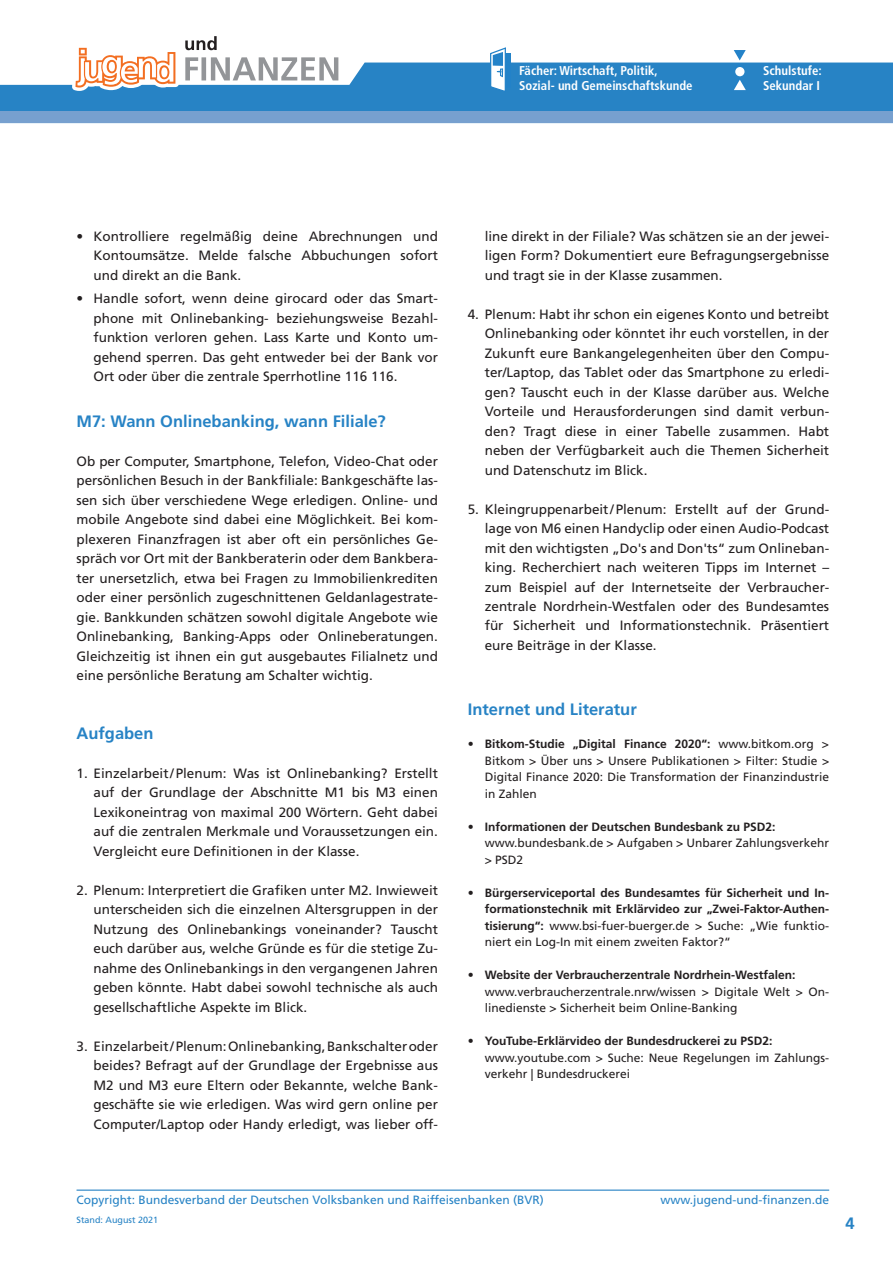
<style>
.page{position:relative;width:893px;height:1263px;background:#fff}
.page>*{position:absolute;margin:0;border:0;box-sizing:border-box;transform-origin:0 0}
.t1{font:700 16.5px "Frutiger LT Std";color:#2783c5}
.t2{font:13.5px/19.5px "Frutiger LT Std";color:#231f20;text-align:justify}
.t3{font:700 condensed 12.75px/15.3px "Frutiger LT Std";color:#fff}
.t4{font:12px/16.5px "Frutiger LT Std";color:#231f20}
.t5{font:700 12px/16.5px "Frutiger LT Std";color:#231f20;text-align:justify}
.t6{font:12px "Frutiger LT Std";color:#2783c5}
.t7{font:9px "Frutiger LT Std";color:#2783c5}
.s1{font-weight:700}
.s2{font-weight:400}
</style>
<div class="page">
<svg style="left:0;top:63px;width:893px;height:48px;background:#378cc9"></svg>
<div style="left:491px;top:53px;width:19px;height:35px;background:#2382c8"></div>
<svg style="left:489px;top:47px;width:18px;height:46px"></svg>
<hr style="left:77px;top:1189px;width:752px;height:2px;background:#2783c5">
<div style="left:735px;top:65px;width:9px;height:9px;background:#2382c8;border-radius:50%"></div>
<svg style="left:734px;top:50px;width:12px;height:10px"></svg>
<div style="left:735px;top:67px;width:9px;height:9px;background:#fff;border-radius:50%"></div>
<svg style="left:734px;top:77px;width:12px;height:13px"></svg>
<div style="left:0;top:111px;width:893px;height:12px;background:#77a0cf"></div>
<svg style="left:185px;top:57px;width:153px;height:23px"></svg>
<svg style="left:72px;top:47px;width:107px;height:44px"></svg>
<svg style="left:185px;top:36px;width:32px;height:14px"></svg>
<p class="t3" style="left:519px;top:63px;width:175px">Fächer: Wirtschaft, Politik,<br>Sozial- und Gemeinschaftskunde</p>
<p class="t3" style="left:763px;top:63px;width:60px">Schulstufe:<br>Sekundar I</p>
<p class="t2" style="left:94px;top:226px;width:346px;text-indent:-17px">• Kontrolliere regelmäßig deine Abrechnungen und Kontoumsätze. Melde falsche Abbuchungen sofort und direkt an die Bank.</p>
<p class="t2" style="left:94px;top:289px;width:346px;text-indent:-17px">• Handle sofort, wenn deine girocard oder das Smart&shy;phone mit Onlinebanking- beziehungsweise Bezahl&shy;funktion verloren gehen. Lass Karte und Konto um&shy;gehend sperren. Das geht entweder bei der Bank vor Ort oder über die zentrale Sperrhotline 116 116.</p>
<p class="t1" style="left:77px;top:411px;width:311px">M7: Wann Onlinebanking, wann Filiale?</p>
<p class="t2" style="left:77px;top:451px;width:363px">Ob per Computer, Smartphone, Telefon, Video-Chat oder persönlichen Besuch in der Bankfiliale: Bankgeschäfte las&shy;sen sich über verschiedene Wege erledigen. Online- und mobile Angebote sind dabei eine Möglichkeit. Bei kom&shy;plexeren Finanzfragen ist aber oft ein persönliches Ge&shy;spräch vor Ort mit der Bankberaterin oder dem Bankbera&shy;ter unersetzlich, etwa bei Fragen zu Immobilienkrediten oder einer persönlich zugeschnittenen Geldanlagestrate&shy;gie. Bankkunden schätzen sowohl digitale Angebote wie Onlinebanking, Banking-Apps oder Onlineberatungen.<br>Gleichzeitig ist ihnen ein gut ausgebautes Filialnetz und eine persönliche Beratung am Schalter wichtig.</p>
<p class="t1" style="left:77px;top:723px;width:79px">Aufgaben</p>
<p class="t2" style="left:94px;top:763px;width:346px;text-indent:-17px">1. Einzelarbeit/Plenum: Was ist Onlinebanking? Erstellt auf der Grundlage der Abschnitte M1 bis M3 einen Lexikoneintrag von maximal 200 Wörtern. Geht dabei auf die zentralen Merkmale und Voraussetzungen ein.<br>Vergleicht eure Definitionen in der Klasse.</p>
<p class="t2" style="left:94px;top:880px;width:346px;text-indent:-17px">2. Plenum: Interpretiert die Grafiken unter M2. Inwieweit unterscheiden sich die einzelnen Altersgruppen in der Nutzung des Onlinebankings voneinander? Tauscht euch darüber aus, welche Gründe es für die stetige Zu&shy;nahme des Onlinebankings in den vergangenen Jahren geben könnte. Habt dabei sowohl technische als auch gesellschaftliche Aspekte im Blick.</p>
<p class="t2" style="left:94px;top:1036px;width:346px;text-indent:-17px">3. Einzelarbeit/Plenum: Onlinebanking, Bankschalter oder beides? Befragt auf der Grundlage der Ergebnisse aus M2 und M3 eure Eltern oder Bekannte, welche Bank&shy;geschäfte sie wie erledigen. Was wird gern online per Computer/Laptop oder Handy erledigt, was lieber off-</p>
<p class="t2" style="left:485px;top:226px;width:346px">line direkt in der Filiale? Was schätzen sie an der jewei&shy;ligen Form? Dokumentiert eure Befragungsergebnisse und tragt sie in der Klasse zusammen.</p>
<p class="t2" style="left:485px;top:304px;width:346px;text-indent:-17px">4. Plenum: Habt ihr schon ein eigenes Konto und betreibt Onlinebanking oder könntet ihr euch vorstellen, in der Zukunft eure Bankangelegenheiten über den Compu&shy;ter/Laptop, das Tablet oder das Smartphone zu erledi&shy;gen? Tauscht euch in der Klasse darüber aus. Welche Vorteile und Herausforderungen sind damit verbun&shy;den? Tragt diese in einer Tabelle zusammen. Habt neben der Verfügbarkeit auch die Themen Sicherheit und Datenschutz im Blick.</p>
<p class="t2" style="left:485px;top:499px;width:346px;text-indent:-17px">5. Kleingruppenarbeit/Plenum: Erstellt auf der Grund&shy;lage von M6 einen Handyclip oder einen Audio-Podcast mit den wichtigsten „Do's and Don'ts“ zum Onlineban&shy;king. Recherchiert nach weiteren Tipps im Internet – zum Beispiel auf der Internetseite der Verbraucher&shy;zentrale Nordrhein-Westfalen oder des Bundesamtes für Sicherheit und Informationstechnik. Präsentiert eure Beiträge in der Klasse.</p>
<p class="t1" style="left:468px;top:700px;width:171px">Internet und Literatur</p>
<p class="t4" style="left:485px;top:736px;width:346px;text-align:justify;text-indent:-17px">• <span class="s1">Bitkom-Studie „Digital Finance 2020“:</span> www.bitkom.org &gt; Bitkom &gt; Über uns &gt; Unsere Publikationen &gt; Filter: Studie &gt; Digital Finance 2020: Die Transformation der Finanzindustrie in Zahlen</p>
<p class="t4" style="left:485px;top:818px;width:346px;text-indent:-17px">• <span class="s1">Informationen der Deutschen Bundesbank zu PSD2: </span>www.bundesbank.de &gt; Aufgaben &gt; Unbarer Zahlungsverkehr &gt; PSD2</p>
<p class="t5" style="left:485px;top:884px;width:346px;text-indent:-17px"><span class="s2">•</span> Bürgerserviceportal des Bundesamtes für Sicherheit und In&shy;formationstechnik mit Erklärvideo zur „Zwei-Faktor-Authen&shy;tisierung“: <span class="s2">www.bsi-fuer-buerger.de &gt; Suche: „Wie funktio&shy;niert ein Log-In mit einem zweiten Faktor?“</span></p>
<p class="t4" style="left:485px;top:967px;width:346px;text-indent:-17px">• <span class="s1">Website der Verbraucherzentrale Nordrhein-Westfalen: </span>www.verbraucherzentrale.nrw/wissen &gt; Digitale Welt &gt; On&shy;linedienste &gt; Sicherheit beim Online-Banking</p>
<p class="t4" style="left:485px;top:1033px;width:346px;text-indent:-17px">• <span class="s1">YouTube-Erklärvideo der Bundesdruckerei zu PSD2: </span>www.youtube.com &gt; Suche: Neue Regelungen im Zahlungs&shy;verkehr | Bundesdruckerei</p>
<p class="t6" style="left:77px;top:1193px;width:469px">Copyright: Bundesverband der Deutschen Volksbanken und Raiffeisenbanken (BVR)</p>
<p class="t7" style="left:77px;top:1215px;width:83px">Stand: August 2021</p>
<p class="t6" style="left:660px;top:1193px;width:170px">www.jugend-und-finanzen.de</p>
<p class="t1" style="left:845px;top:1213px;width:11px">4</p>
</div>
